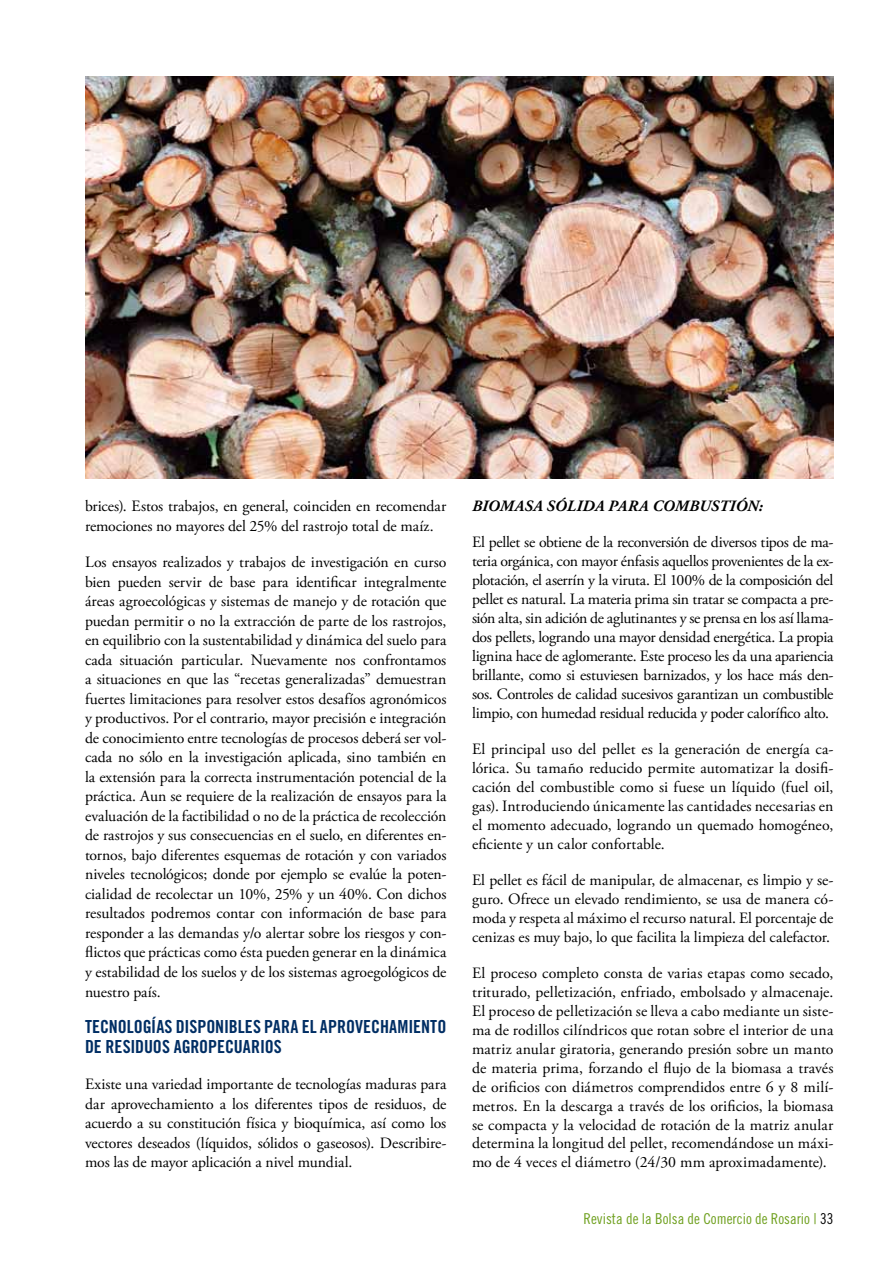
<style>
.page{position:relative;width:893px;height:1263px;background:#fff}
.page>*{position:absolute;margin:0;border:0;box-sizing:border-box;transform-origin:0 0}
.t1{font:18px "Trade Gothic LT Std Bd Cn 20";color:#002e64}
.t2{font:15.75px/19.5px "Adobe Garamond Pro";letter-spacing:-.005em;color:#000;text-align:justify}
.t3{font:italic 700 15.75px "Adobe Garamond Pro";letter-spacing:.01em;color:#000}
.t4{font:15px "Trade Gothic LT Std Cn 18";color:#6fa01f}
.s1{color:#000}
</style>
<div class="page">
<img style="left:85px;top:77px;width:748px;height:401px">
<p class="t2" style="left:85px;top:497px;width:363px">brices). Estos trabajos, en general, coinciden en recomendar remociones no mayores del 25% del rastrojo total de maíz.</p>
<p class="t2" style="left:85px;top:553px;width:363px">Los ensayos realizados y trabajos de investigación en curso bien pueden servir de base para identificar integralmente áreas agroecológicas y sistemas de manejo y de rotación que puedan permitir o no la extracción de parte de los rastrojos, en equilibrio con la sustentabilidad y dinámica del suelo para cada situación particular. Nuevamente nos confrontamos a situaciones en que las “recetas generalizadas” demuestran fuertes limitaciones para resolver estos desafíos agronómicos y productivos. Por el contrario, mayor precisión e integración de conocimiento entre tecnologías de procesos deberá ser vol&shy;cada no sólo en la investigación aplicada, sino también en la extensión para la correcta instrumentación potencial de la práctica. Aun se requiere de la realización de ensayos para la evaluación de la factibilidad o no de la práctica de recolección de rastrojos y sus consecuencias en el suelo, en diferentes en&shy;tornos, bajo diferentes esquemas de rotación y con variados niveles tecnológicos; donde por ejemplo se evalúe la poten&shy;cialidad de recolectar un 10%, 25% y un 40%. Con dichos resultados podremos contar con información de base para responder a las demandas y/o alertar sobre los riesgos y con&shy;flictos que prácticas como ésta pueden generar en la dinámica y estabilidad de los suelos y de los sistemas agroegológicos de nuestro país.</p>
<p class="t1" style="left:85px;top:1016px;width:17px">TECNOLOGÍAS</p>
<p class="t1" style="left:176px;top:1016px;width:40px">DISPONIBLES</p>
<p class="t1" style="left:264px;top:1016px;width:135px">PARA EL APROVECHAMIENTO</p>
<p class="t1" style="left:85px;top:1035px;width:29px">DE RESID</p>
<p class="t1" style="left:144px;top:1035px;width:39px">UOS AGRO</p>
<p class="t1" style="left:208px;top:1035px;width:44px">PECUARIOS</p>
<p class="t2" style="left:85px;top:1075px;width:363px">Existe una variedad importante de tecnologías maduras para dar aprovechamiento a los diferentes tipos de residuos, de acuerdo a su constitución física y bioquímica, así como los vectores deseados (líquidos, sólidos o gaseosos). Describire&shy;mos las de mayor aplicación a nivel mundial.</p>
<p class="t3" style="left:472px;top:497px;width:292px">BIOMASA SÓLIDA PARA COMBUSTIÓN:</p>
<p class="t2" style="left:472px;top:533px;width:363px;line-height:19px">El pellet se obtiene de la reconversión de diversos tipos de ma&shy;teria orgánica, con mayor énfasis aquellos provenientes de la ex&shy;plotación, el aserrín y la viruta. El 100% de la composición del pellet es natural. La materia prima sin tratar se compacta a pre&shy;sión alta, sin adición de aglutinantes y se prensa en los así llama&shy;dos pellets, logrando una mayor densidad energética. La propia lignina hace de aglomerante. Este proceso les da una apariencia brillante, como si estuviesen barnizados, y los hace más den&shy;sos. Controles de calidad sucesivos garantizan un combustible limpio, con humedad residual reducida y poder calorífico alto.</p>
<p class="t2" style="left:472px;top:740px;width:363px;line-height:19px">El principal uso del pellet es la generación de energía ca&shy;lórica. Su tamaño reducido permite automatizar la dosifi&shy;cación del combustible como si fuese un líquido (fuel oil, gas). Introduciendo únicamente las cantidades necesarias en el momento adecuado, logrando un quemado homogéneo, eficiente y un calor confortable.</p>
<p class="t2" style="left:472px;top:871px;width:363px;line-height:19px">El pellet es fácil de manipular, de almacenar, es limpio y se&shy;guro. Ofrece un elevado rendimiento, se usa de manera có&shy;moda y respeta al máximo el recurso natural. El porcentaje de cenizas es muy bajo, lo que facilita la limpieza del calefactor.</p>
<p class="t2" style="left:472px;top:964px;width:363px;line-height:19px">El proceso completo consta de varias etapas como secado, triturado, pelletización, enfriado, embolsado y almacenaje.<br>El proceso de pelletización se lleva a cabo mediante un siste&shy;ma de rodillos cilíndricos que rotan sobre el interior de una matriz anular giratoria, generando presión sobre un manto de materia prima, forzando el flujo de la biomasa a través de orificios con diámetros comprendidos entre 6 y 8 milí&shy;metros. En la descarga a través de los orificios, la biomasa se compacta y la velocidad de rotación de la matriz anular determina la longitud del pellet, recomendándose un máxi&shy;mo de 4 veces el diámetro (24/30 mm aproximadamente).</p>
<p class="t4" style="left:583px;top:1210px;width:251px">Revista de la Bolsa de Comercio de Rosario | <span class="s1">33</span></p>
</div>
